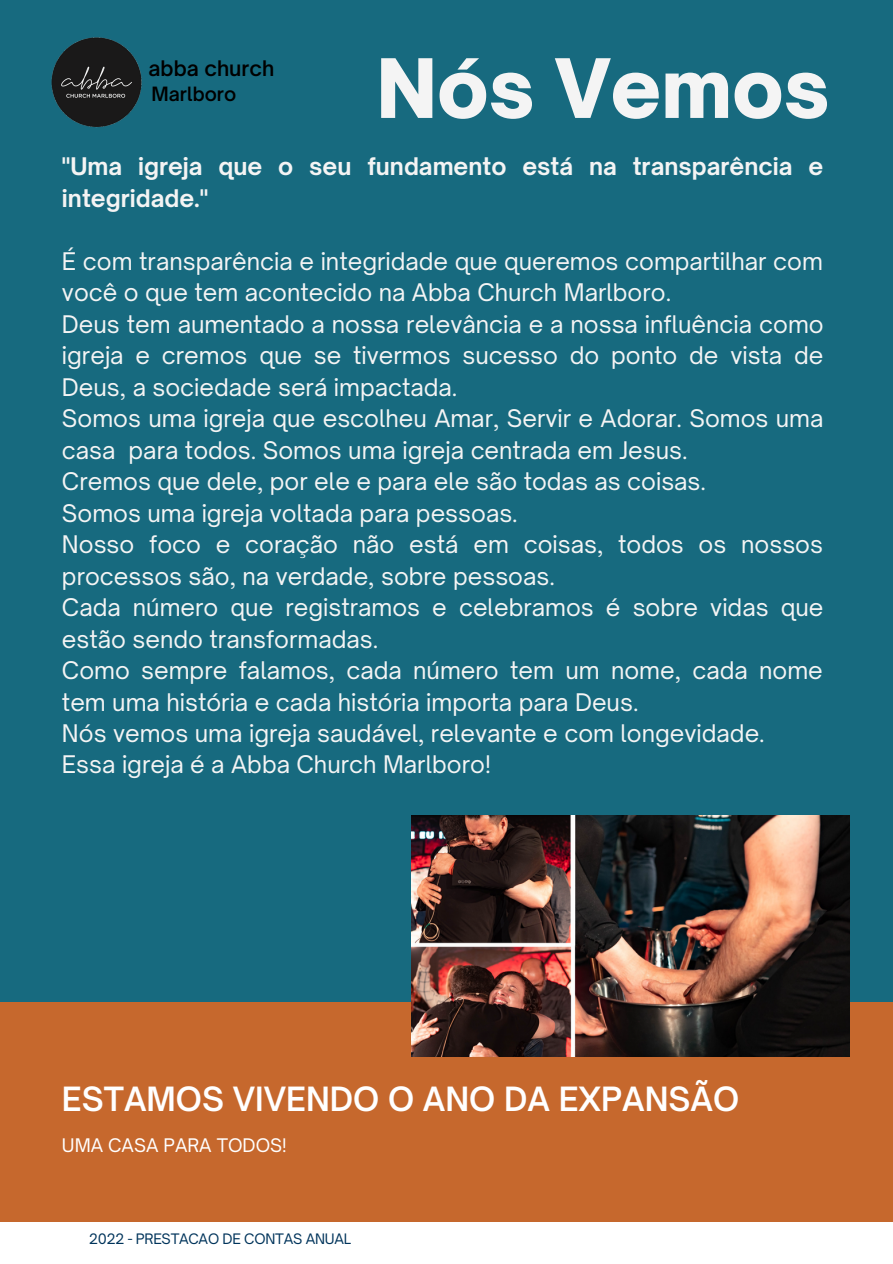
<style>
.page{position:relative;width:893px;height:1264px;background:#fff}
.page>*{position:absolute;margin:0;border:0;box-sizing:border-box;transform-origin:0 0}
.t1{font:900 78.3px "Open Sauce One";color:#f4f4f4}
.t2{font:600 31.95px "Open Sauce One";color:#fff}
.t3{font:23.25px/31.5px "Open Sauce One";color:#f4f4f4}
.t4{font:700 23.25px/31.5px "Open Sauce One";color:#f4f4f4}
.t5{font:600 20.55px "Open Sauce One";color:#000}
.t6{font:600 18.9px "Open Sauce One";color:#000}
.t7{font:17.85px "Open Sauce One";color:#fff}
.t8{font:13.8px "Open Sauce One";letter-spacing:-.02em;color:#00345b}
</style>
<div class="page">
<div style="left:0;top:0;width:892px;height:1203px;background:#176a7f"></div>
<div style="left:0;top:1002px;width:892px;height:219px;background:#c6682d"></div>
<img style="left:411px;top:815px;width:438px;height:241px">
<img style="left:51px;top:37px;width:91px;height:91px">
<p class="t1" style="left:376px;top:40px;width:455px">Nós Vemos</p>
<p class="t4" style="left:62px;top:150px;width:762px">"Uma igreja que o seu fundamento está na transparência e integridade."</p>
<p class="t3" style="left:62px;top:245px;width:762px">É com transparência e integridade que queremos compartilhar com você o que tem acontecido na Abba Church Marlboro.</p>
<p class="t3" style="left:62px;top:308px;width:763px;text-align:justify">Deus tem aumentado a nossa relevância e a nossa influência como igreja e cremos que se tivermos sucesso do ponto de vista de Deus, a sociedade será impactada.</p>
<p class="t3" style="left:62px;top:402px;width:763px">Somos uma igreja que escolheu Amar, Servir e Adorar. Somos uma casa para todos. Somos uma igreja centrada em Jesus.</p>
<p class="t3" style="left:62px;top:465px;width:645px">Cremos que dele, por ele e para ele são todas as coisas.</p>
<p class="t3" style="left:62px;top:497px;width:457px">Somos uma igreja voltada para pessoas.</p>
<p class="t3" style="left:62px;top:528px;width:762px">Nosso foco e coração não está em coisas, todos os nossos processos são, na verdade, sobre pessoas.</p>
<p class="t3" style="left:62px;top:591px;width:763px">Cada número que registramos e celebramos é sobre vidas que estão sendo transformadas.</p>
<p class="t3" style="left:62px;top:654px;width:762px">Como sempre falamos, cada número tem um nome, cada nome tem uma história e cada história importa para Deus.</p>
<p class="t3" style="left:62px;top:717px;width:704px">Nós vemos uma igreja saudável, relevante e com longevidade.</p>
<p class="t3" style="left:62px;top:748px;width:430px">Essa igreja é a Abba Church Marlboro!</p>
<p class="t5" style="left:148px;top:56px;width:127px">abba church</p>
<p class="t6" style="left:151px;top:82px;width:86px">Marlboro</p>
<p class="t2" style="left:62px;top:1078px;width:678px">ESTAMOS VIVENDO O ANO DA EXPANSÃO</p>
<p class="t7" style="left:62px;top:1134px;width:226px">UMA CASA PARA TODOS!</p>
<p class="t8" style="left:89px;top:1230px;width:263px">2022 - PRESTACAO DE CONTAS ANUAL</p>
</div>
